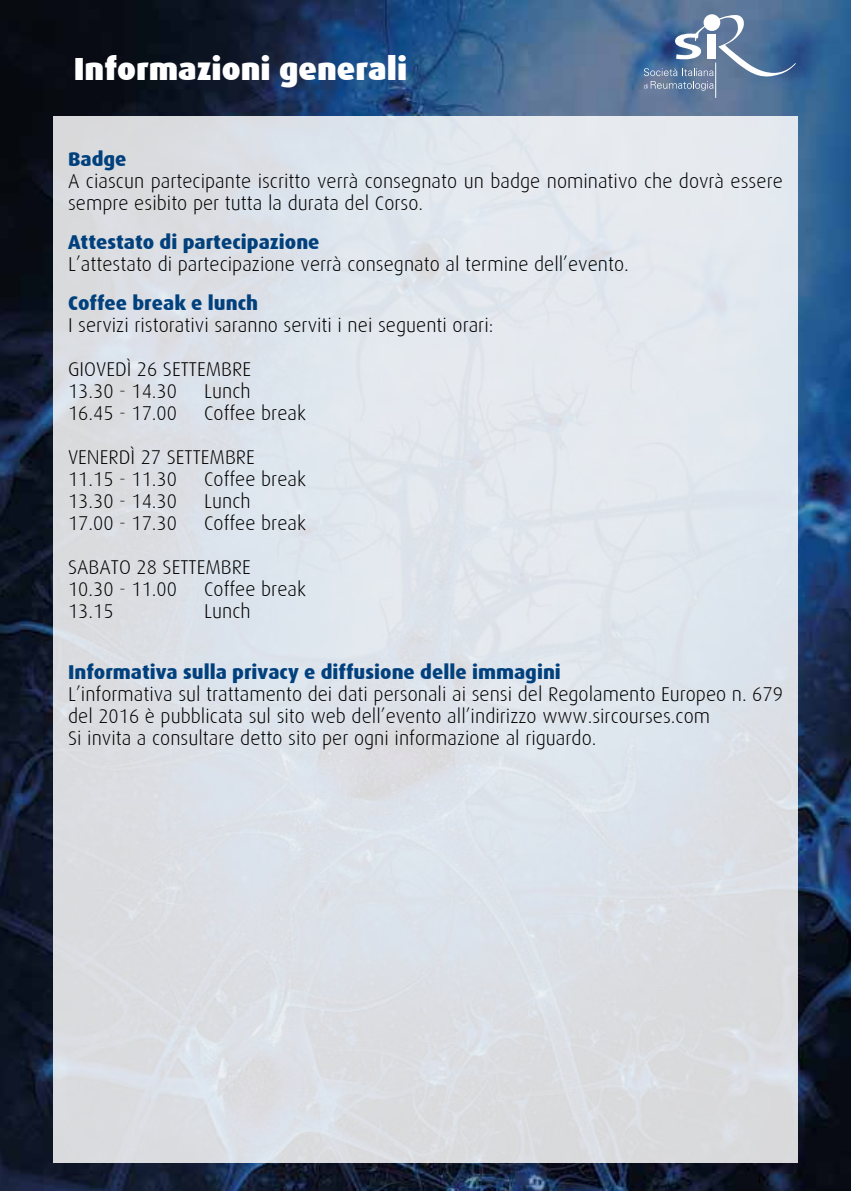
<style>
.page{position:relative;width:851px;height:1191px;background:#fff}
.page>*{position:absolute;margin:0;border:0;box-sizing:border-box;transform-origin:0 0}
.t1{font:900 32px "Dax";color:#fff}
.t2{font:300 20px/22px "Dax";color:#000}
.t3{font:800 20px "Dax";color:#00407d}
</style>
<div class="page">
<img style="left:0;top:0;width:850px;height:1191px">
<hr style="left:715px;top:63px;width:1px;height:35px;background:#fff">
<svg style="left:643px;top:15px;width:152px;height:76px;background:#6783a6"></svg>
<div style="left:53px;top:116px;width:744px;height:1046px;background:linear-gradient(to right,#dbdfe4,#e0e6ec)"></div>
<h1 class="t1" style="left:74px;top:51px;width:335px">Informazioni generali</h1>
<p class="t3" style="left:68px;top:147px;width:60px">Badge</p>
<p class="t2" style="left:68px;top:170px;width:716px">A ciascun partecipante iscritto verrà consegnato un badge nominativo che dovrà essere sempre esibito per tutta la durata del Corso.</p>
<p class="t3" style="left:68px;top:230px;width:253px">Attestato di partecipazione</p>
<p class="t2" style="left:68px;top:253px;width:562px">L’attestato di partecipazione verrà consegnato al termine dell’evento.</p>
<p class="t3" style="left:68px;top:291px;width:191px">Coffee break e lunch</p>
<p class="t2" style="left:68px;top:314px;width:427px">I servizi ristorativi saranno serviti i nei seguenti orari:</p>
<p class="t2" style="left:68px;top:358px;width:184px">GIOVEDÌ 26 SETTEMBRE<br>13.30 - 14.30</p>
<p class="t2" style="left:204px;top:380px;width:48px">Lunch</p>
<p class="t2" style="left:68px;top:402px;width:110px">16.45 - 17.00</p>
<p class="t2" style="left:204px;top:402px;width:103px">Coffee break</p>
<p class="t2" style="left:68px;top:446px;width:188px">VENERDÌ 27 SETTEMBRE<br>11.15 - 11.30</p>
<p class="t2" style="left:204px;top:468px;width:103px">Coffee break</p>
<p class="t2" style="left:68px;top:490px;width:110px">13.30 - 14.30</p>
<p class="t2" style="left:204px;top:490px;width:48px">Lunch</p>
<p class="t2" style="left:68px;top:512px;width:110px">17.00 - 17.30</p>
<p class="t2" style="left:204px;top:512px;width:103px">Coffee break</p>
<p class="t2" style="left:68px;top:556px;width:184px">SABATO 28 SETTEMBRE<br>10.30 - 11.00</p>
<p class="t2" style="left:204px;top:578px;width:103px">Coffee break</p>
<p class="t2" style="left:68px;top:600px;width:47px">13.15</p>
<p class="t2" style="left:204px;top:600px;width:48px">Lunch</p>
<p class="t3" style="left:68px;top:660px;width:494px">Informativa sulla privacy e diffusione delle immagini</p>
<p class="t2" style="left:68px;top:683px;width:716px">L’informativa sul trattamento dei dati personali ai sensi del Regolamento Europeo n. 679 del 2016 è pubblicata sul sito web dell’evento all’indirizzo www.sircourses.com<br>Si invita a consultare detto sito per ogni informazione al riguardo.</p>
</div>
